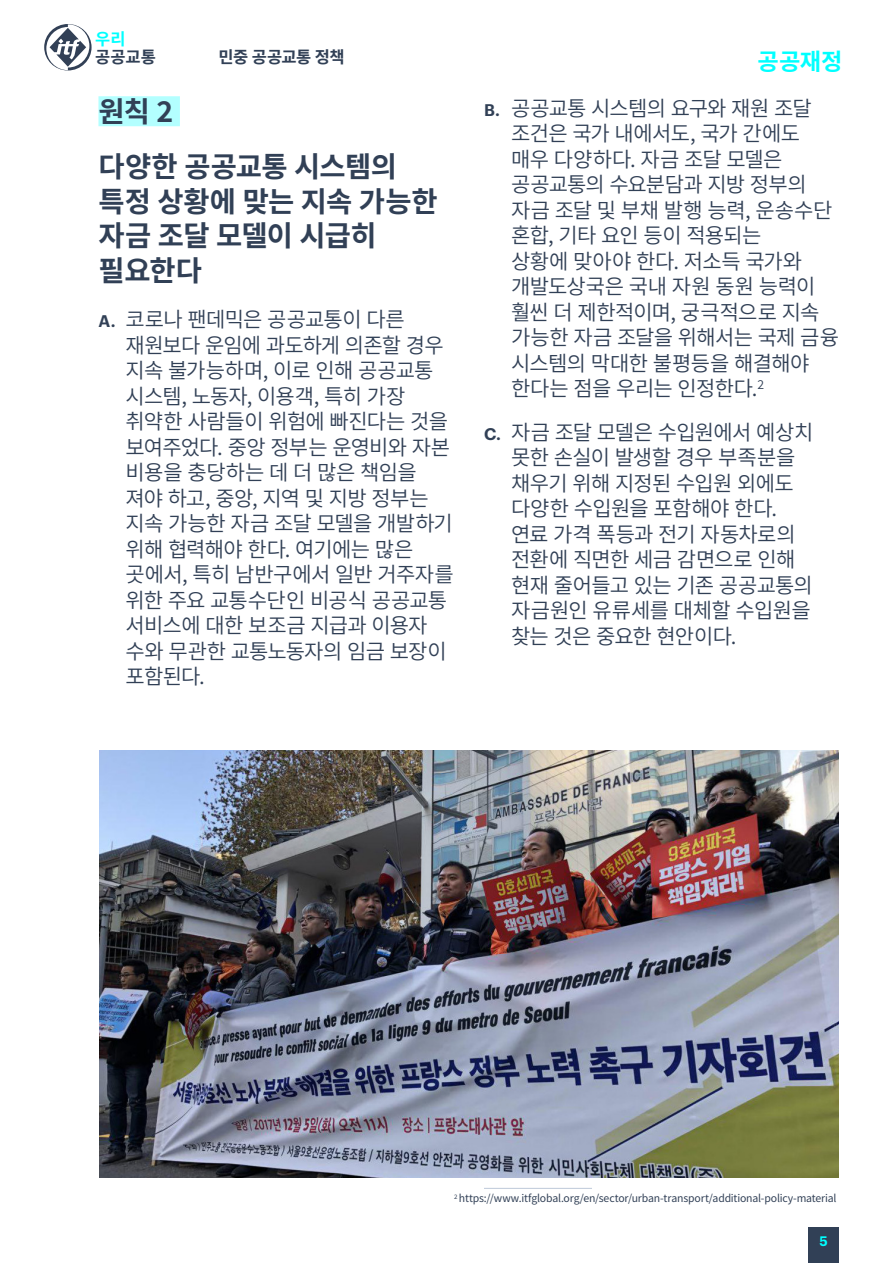
<style>
.page{position:relative;width:893px;height:1263px;background:#fff}
.page>*{position:absolute;margin:0;border:0;box-sizing:border-box;transform-origin:0 0}
.t1{font:700 28.5px/34.5px "Source Han Sans KR";letter-spacing:-.02em;color:#314056}
.t2{font:700 23.25px "Source Han Sans KR";color:#0ff}
.t3{font:21px/25.5px "Source Han Sans KR";letter-spacing:-.035em;color:#314056}
.t4{font:700 16.5px "Source Han Sans KR";letter-spacing:-.015em;color:#314056}
.t5{font:700 16.5px "Source Han Sans KR";color:#0ff}
.t6{font:600 13.5px "Graphik";color:#0ff}
.t7{font:10.5px "Source Han Sans KR";letter-spacing:-.02em;color:#314056}
.s1{font-family:"Graphik";font-weight:600;font-size:16.5px}
</style>
<div class="page">
<div style="left:808px;top:1227px;width:31px;height:36px;background:#314056"></div>
<svg style="left:44px;top:24px;width:48px;height:46px"></svg>
<div style="left:98px;top:96px;width:82px;height:30px;background:#b3ffff"></div>
<hr style="left:484px;top:1188px;width:108px;height:1px;background:#bec9da">
<img style="left:99px;top:750px;width:740px;height:427px">
<p class="t5" style="left:95px;top:29px;width:32px">우리</p>
<p class="t4" style="left:95px;top:47px;width:62px">공공교통</p>
<h1 class="t1" style="left:98px;top:84px;width:300px;line-height:55.5px">원칙 2<br>다양한 공공교통 시스템의</h1>
<h1 class="t1" style="left:98px;top:185px;width:341px">특정 상황에 맞는 지속 가능한 자금 조달 모델이 시급히 필요한다</h1>
<p class="t3" style="left:125px;top:307px;width:330px;text-indent:-27px"><span class="s1">a.</span> 코로나 팬데믹은 공공교통이 다른 재원보다 운임에 과도하게 의존할 경우 지속 불가능하며, 이로 인해 공공교통 시스템, 노동자, 이용객, 특히 가장 취약한 사람들이 위험에 빠진다는 것을 보여주었다. 중앙 정부는 운영비와 자본 비용을 충당하는 데 더 많은 책임을 져야 하고, 중앙, 지역 및 지방 정부는 지속 가능한 자금 조달 모델을 개발하기 위해 협력해야 한다. 여기에는 많은 곳에서, 특히 남반구에서 일반 거주자를 위한 주요 교통수단인 비공식 공공교통 서비스에 대한 보조금 지급과 이용자 수와 무관한 교통노동자의 임금 보장이 포함된다.</p>
<p class="t4" style="left:218px;top:48px;width:128px">민중 공공교통 정책</p>
<p class="t2" style="left:757px;top:48px;width:87px">공공재정</p>
<p class="t3" style="left:511px;top:96px;width:329px;text-indent:-27px"><span class="s1">b.</span> 공공교통 시스템의 요구와 재원 조달 조건은 국가 내에서도, 국가 간에도 매우 다양하다. 자금 조달 모델은 공공교통의 수요분담과 지방 정부의 자금 조달 및 부채 발행 능력, 운송수단 혼합, 기타 요인 등이 적용되는<br>상황에 맞아야 한다. 저소득 국가와 개발도상국은 국내 자원 동원 능력이 훨씬 더 제한적이며, 궁극적으로 지속 가능한 자금 조달을 위해서는 국제 금융 시스템의 막대한 불평등을 해결해야 한다는 점을 우리는 인정한다.<sup>2</sup></p>
<p class="t3" style="left:511px;top:420px;width:304px;text-indent:-27px"><span class="s1">c.</span> 자금 조달 모델은 수입원에서 예상치 못한 손실이 발생할 경우 부족분을 채우기 위해 지정된 수입원 외에도 다양한 수입원을 포함해야 한다. 연료 가격 폭등과 전기 자동차로의 전환에 직면한 세금 감면으로 인해 현재 줄어들고 있는 기존 공공교통의 자금원인 유류세를 대체할 수입원을 찾는 것은 중요한 현안이다.</p>
<p class="t7" style="left:454px;top:1192px;width:384px"><sup>2</sup> https://www.itfglobal.org/en/sector/urban-transport/additional-policy-material</p>
<p class="t6" style="left:819px;top:1230px;width:10px">5</p>
</div>
